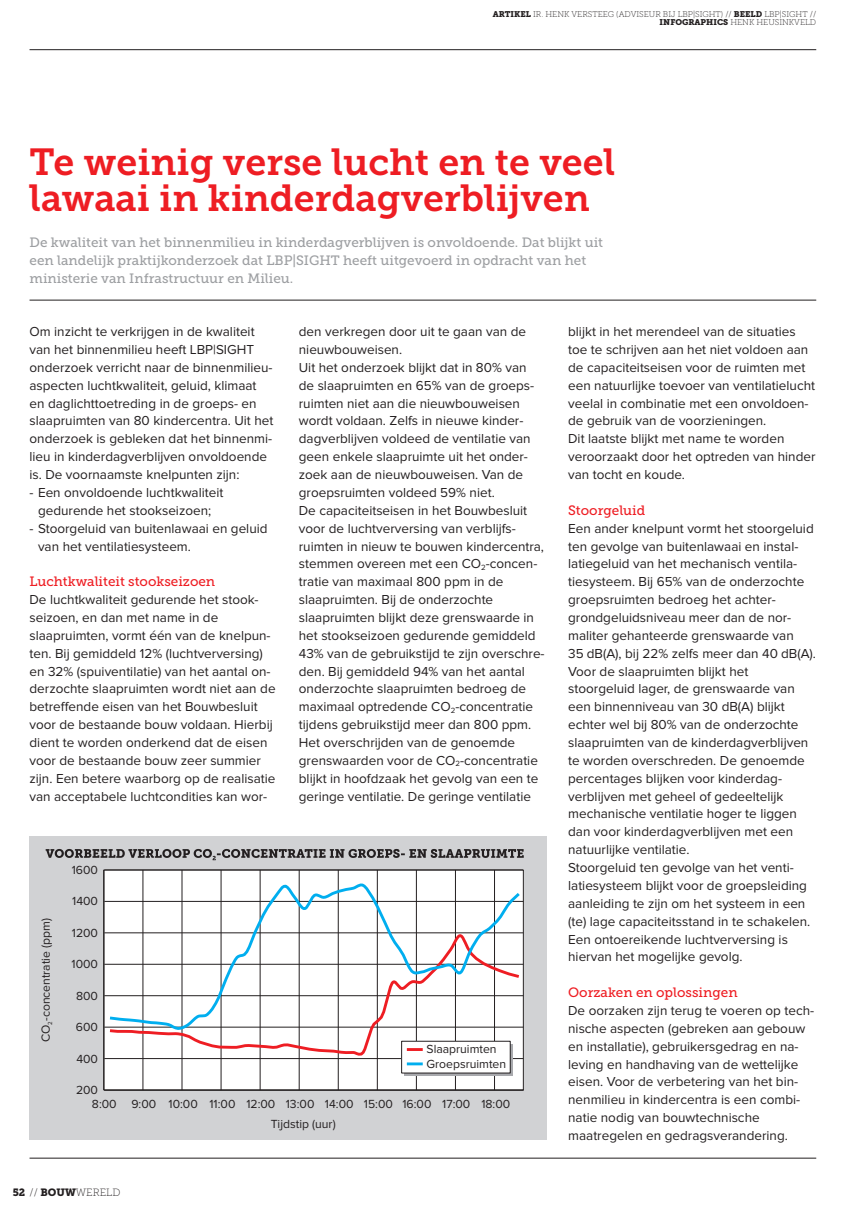
<style>
.page{position:relative;width:849px;height:1227px;background:#fff}
.page>*{position:absolute;margin:0;border:0;box-sizing:border-box;transform-origin:0 0}
.t1{font:37.5px/35.7px "Museo Slab 700";color:#ee1d23}
.t2{font:13.5px/17.9px "Proxima Nova";color:#231f20}
.t3{font:13.5px/17.9px "Museo Slab 500";color:#9d9fa2}
.t4{font:13.5px "Museo Slab 500";color:#ee1d23}
.t5{font:12.15px/14.9px "Proxima Nova";color:#231f20}
.t6{font:10.5px "Museo Slab 100";color:#231f20}
.t7{font:8.25px/7.9px "Museo Slab 100";color:#231f20;text-align:right}
.t8{font:6.15px "Proxima Nova";color:#231f20}
.s1{font-family:"Museo Slab 900"}
</style>
<div class="page">
<hr style="left:30px;top:49px;width:786px;height:1px;background:#231f20">
<hr style="left:30px;top:1157px;width:786px;height:1px;background:#231f20">
<hr style="left:30px;top:300px;width:786px;height:1px;background:#231f20">
<div style="left:30px;top:836px;width:517px;height:304px;background:#d1d2d4"></div>
<svg style="left:46px;top:849px;width:478px;height:11px"></svg>
<svg style="left:104px;top:869px;width:420px;height:221px;background:#e5e5e5"></svg>
<hr style="left:104px;top:869px;width:419px;height:1px;background:#231f20">
<svg style="left:107px;top:1031px;width:415px;height:26px;background:#f8e5e6"></svg>
<svg style="left:107px;top:882px;width:416px;height:149px;background:#ebedef"></svg>
<div style="left:404px;top:1043px;width:109px;height:32px;background:linear-gradient(to right,#5e5c5f,#626063)"></div>
<div style="left:402px;top:1041px;width:108px;height:32px;background:#fff"></div>
<div style="left:401px;top:1041px;width:110px;height:32px;border:1px solid #231f20"></div>
<hr style="left:407px;top:1048px;width:16px;height:3px;background:#ee1d23">
<hr style="left:407px;top:1062px;width:16px;height:3px;background:#00aeef">
<p class="t7" style="left:493px;top:11px;width:325px"><span class="s1">ARTIKEL</span> IR. HENK VERSTEEG (ADVISEUR BIJ LBP|SIGHT) // <span class="s1">BEELD</span> LBP|SIGHT //<br><span class="s1">INFOGRAPHICS</span> HENK HEUSINKVELD</p>
<h1 class="t1" style="left:30px;top:147px;width:587px">Te weinig verse lucht en te veel lawaai in kinderdagverblijven</h1>
<p class="t3" style="left:30px;top:234px;width:575px">De kwaliteit van het binnenmilieu in kinderdagverblijven is onvoldoende. Dat blijkt uit een landelijk praktijkonderzoek dat LBP|SIGHT heeft uitgevoerd in opdracht van het ministerie van Infrastructuur en Milieu.</p>
<p class="t2" style="left:30px;top:324px;width:245px">Om inzicht te verkrijgen in de kwaliteit van het binnenmilieu heeft LBP|SIGHT onderzoek verricht naar de binnenmilieu - aspecten luchtkwaliteit, geluid, klimaat en daglichttoetreding in de groeps- en slaapruimten van 80 kindercentra. Uit het onderzoek is gebleken dat het binnenmi&shy;lieu in kinderdagverblijven onvoldoende is. De voornaamste knelpunten zijn:</p>
<p class="t2" style="left:30px;top:485px;width:195px;text-align:center">- Een onvoldoende luchtkwaliteit gedurende het stookseizoen;</p>
<p class="t2" style="left:38px;top:520px;width:231px;text-indent:-9px">- Stoorgeluid van buitenlawaai en geluid van het ventilatiesysteem.</p>
<p class="t4" style="left:30px;top:576px;width:187px">Luchtkwaliteit stookseizoen</p>
<p class="t2" style="left:30px;top:592px;width:248px">De luchtkwaliteit gedurende het stook&shy;seizoen, en dan met name in de slaapruimten, vormt één van de knelpun&shy;ten. Bij gemiddeld 12% (luchtverversing) en 32% (spuiventilatie) van het aantal on&shy;derzochte slaapruimten wordt niet aan de betreffende eisen van het Bouwbesluit voor de bestaande bouw voldaan. Hierbij dient te worden onderkend dat de eisen voor de bestaande bouw zeer summier zijn. Een betere waarborg op de realisatie van acceptabele luchtcondities kan wor-</p>
<p class="t2" style="left:299px;top:324px;width:247px">den verkregen door uit te gaan van de nieuwbouweisen.<br>Uit het onderzoek blijkt dat in 80% van de slaapruimten en 65% van de groeps - ruimten niet aan die nieuwbouweisen wordt voldaan. Zelfs in nieuwe kinder - dagverblijven voldeed de ventilatie van geen enkele slaapruimte uit het onder&shy;zoek aan de nieuwbouweisen. Van de groepsruimten voldeed 59% niet.<br>De capaciteitseisen in het Bouwbesluit voor de luchtverversing van verblijfs&shy;ruimten in nieuw te bouwen kindercentra, stemmen overeen met een CO<sub>2</sub>-concen&shy;tratie van maximaal 800 ppm in de slaapruimten. Bij de onderzochte slaapruimten blijkt deze grenswaarde in het stookseizoen gedurende gemiddeld 43% van de gebruikstijd te zijn overschre&shy;den. Bij gemiddeld 94% van het aantal onderzochte slaapruimten bedroeg de maximaal optredende CO<sub>2</sub>-concentratie tijdens gebruikstijd meer dan 800 ppm.<br>Het overschrijden van de genoemde grenswaarden voor de CO<sub>2</sub>-concentratie blijkt in hoofdzaak het gevolg van een te geringe ventilatie. De geringe ventilatie</p>
<p class="t5" style="left:39px;top:1042px;width:126px;rotate:-90deg">CO -concentratie (ppm)</p>
<p class="t8" style="left:48px;top:1024px;width:5px;rotate:-90deg">2</p>
<p class="t5" style="left:72px;top:863px;width:28px">1600</p>
<p class="t5" style="left:72px;top:895px;width:27px">1400</p>
<p class="t5" style="left:72px;top:926px;width:28px">1200</p>
<p class="t5" style="left:72px;top:958px;width:28px">1000</p>
<p class="t5" style="left:76px;top:989px;width:23px">800</p>
<p class="t5" style="left:76px;top:1021px;width:24px">600</p>
<p class="t5" style="left:76px;top:1052px;width:23px">400</p>
<p class="t5" style="left:76px;top:1084px;width:24px">200</p>
<p class="t5" style="left:427px;top:1043px;width:81px">Slaapruimten<br>Groepsruimten</p>
<p class="t5" style="left:92px;top:1097px;width:420px">8:00 9:00 10:00 11:00 12:00 13:00 14:00 15:00 16:00 17:00 18:00</p>
<p class="t6" style="left:13px;top:1186px;width:109px"><span class="s1">52</span> // <span class="s1">BOUW</span>WERELD</p>
<p class="t5" style="left:271px;top:1118px;width:66px">Tijdstip (uur)</p>
<p class="t2" style="left:568px;top:324px;width:249px">blijkt in het merendeel van de situaties toe te schrijven aan het niet voldoen aan de capaciteitseisen voor de ruimten met een natuurlijke toevoer van ventilatielucht veelal in combinatie met een onvoldoen&shy;de gebruik van de voorzieningen.<br>Dit laatste blijkt met name te worden veroorzaakt door het optreden van hinder van tocht en koude.</p>
<p class="t4" style="left:568px;top:505px;width:79px">Stoorgeluid</p>
<p class="t2" style="left:568px;top:520px;width:249px">Een ander knelpunt vormt het stoorgeluid ten gevolge van buitenlawaai en instal&shy;latiegeluid van het mechanisch ventila - tiesysteem. Bij 65% van de onderzochte groepsruimten bedroeg het achter&shy;grondgeluidsniveau meer dan de nor&shy;maliter gehanteerde grenswaarde van<br>35 dB(A), bij 22% zelfs meer dan 40 dB(A).<br>Voor de slaapruimten blijkt het stoorgeluid lager, de grens waarde van een binnenniveau van 30 dB(A) blijkt echter wel bij 80% van de onderzochte slaapruimten van de kinderdagverblijven te worden overschreden. De genoemde percentages blijken voor kinderdag - verblijven met geheel of gedeeltelijk mechanische ventilatie hoger te liggen dan voor kinderdagverblijven met een natuurlijke ventilatie.<br>Stoorgeluid ten gevolge van het venti&shy;latiesysteem blijkt voor de groepsleiding aanleiding te zijn om het systeem in een (te) lage capaciteitsstand in te schakelen.<br>Een ontoereikende luchtverversing is<br>hier van het mogelijke gevolg.</p>
<p class="t4" style="left:568px;top:987px;width:171px">Oorzaken en oplossingen</p>
<p class="t2" style="left:568px;top:1003px;width:248px">De oorzaken zijn terug te voeren op tech&shy;nische aspecten (gebreken aan gebouw en installatie), gebruikersgedrag en na - leving en handhaving van de wettelijke eisen. Voor de verbetering van het bin&shy;nenmilieu in kindercentra is een combi&shy;natie nodig van bouwtechnische maatregelen en gedragsverandering.</p>
</div>
